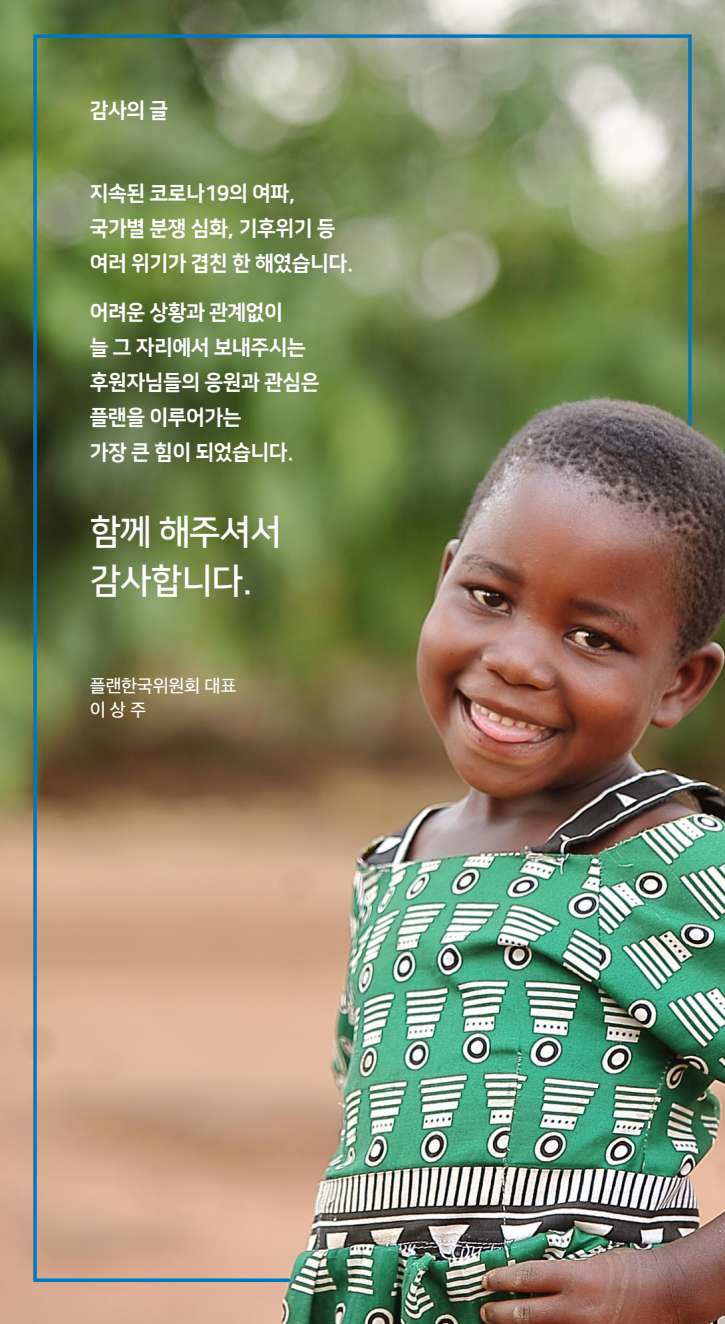
<style>
.page{position:relative;width:725px;height:1324px;background:#fff}
.page>*{position:absolute;margin:0;border:0;box-sizing:border-box;transform-origin:0 0}
.t1{font:35px "Nanum Square B";letter-spacing:-.02em;color:#fff}
.t2{font:21px/35px "Nanum Square EB";letter-spacing:-.02em;color:#fff}
.t3{font:17.5px "SD Gothic Neoa e Md";letter-spacing:-.02em;color:#fff}
</style>
<div class="page">
<img style="left:0;top:0;width:724px;height:1323px">
<img style="left:32px;top:33px;width:661px;height:1250px">
<p class="t2" style="left:90px;top:93px;width:80px">감사의 글</p>
<p class="t2" style="left:90px;top:176px;width:208px">지속된 코로나19의 여파,</p>
<p class="t2" style="left:90px;top:211px;width:247px">국가별 분쟁 심화, 기후위기 등</p>
<p class="t2" style="left:90px;top:246px;width:266px">여러 위기가 겹친 한 해였습니다.</p>
<p class="t2" style="left:90px;top:295px;width:195px">어려운 상황과 관계없이</p>
<p class="t2" style="left:90px;top:330px;width:218px">늘 그 자리에서 보내주시는</p>
<p class="t2" style="left:90px;top:365px;width:231px">후원자님들의 응원과 관심은</p>
<p class="t2" style="left:90px;top:400px;width:206px">플랜을 이루어가는<br>가장 큰 힘이 되었습니다.</p>
<p class="t1" style="left:90px;top:513px;width:193px">함께 해주셔서</p>
<p class="t1" style="left:90px;top:562px;width:164px">감사합니다.</p>
<p class="t3" style="left:90px;top:676px;width:148px">플랜한국위원회 대표</p>
<p class="t3" style="left:90px;top:701px;width:58px">이 상 주</p>
</div>
